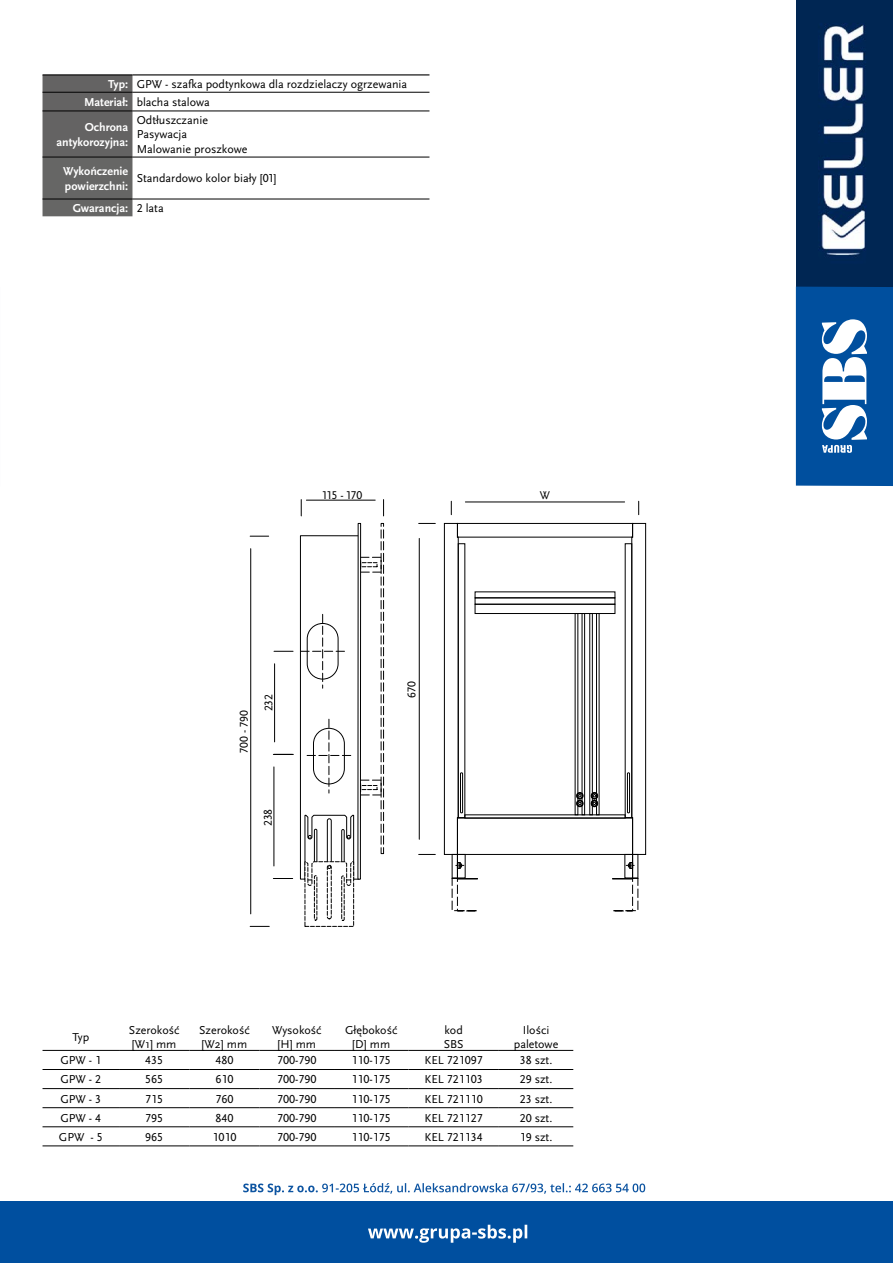
<style>
.page{position:relative;width:893px;height:1263px;background:#fff}
.page>*{position:absolute;margin:0;border:0;box-sizing:border-box;transform-origin:0 0}
.t1{font:12px/14.4px "Scala Sans Pro";color:#000}
.t2{font:700 12px/14.4px "Scala Sans Pro";color:#fff;text-align:right}
.t3{font:11.7px "Scala Sans Pro";color:#000}
.s1{font-weight:700;color:#fff}
.s2{font-weight:400;color:#000}
</style>
<div class="page">
<img style="left:796px;top:0;width:97px;height:287px">
<div style="left:0;top:1201px;width:893px;height:62px;background:#004f9f"></div>
<svg style="left:368px;top:1225px;width:159px;height:18px"></svg>
<svg style="left:243px;top:1183px;width:402px;height:12px"></svg>
<hr style="left:0;top:287px;width:1px;height:199px;background:#004f9e">
<div style="left:796px;top:287px;width:97px;height:199px;background:#004f9e"></div>
<svg style="left:822px;top:319px;width:45px;height:134px"></svg>
<svg style="left:631px;top:522px;width:16px;height:333px"></svg>
<div style="left:457px;top:523px;width:176px;height:15px;border:1px solid #000"></div>
<div style="left:457px;top:817px;width:176px;height:38px;border:1px solid #000"></div>
<div style="left:475px;top:597px;width:140px;height:8px;border:1px solid #000"></div>
<div style="left:475px;top:604px;width:140px;height:10px;border:1px solid #000"></div>
<div style="left:582px;top:613px;width:3px;height:202px;border:1px solid #000"></div>
<div style="left:596px;top:613px;width:4px;height:202px;border:1px solid #000"></div>
<div style="left:589px;top:613px;width:4px;height:202px;border:1px solid #000"></div>
<div style="left:625px;top:543px;width:7px;height:275px;border:1px solid #000"></div>
<svg style="left:576px;top:792px;width:8px;height:15px"></svg>
<svg style="left:591px;top:792px;width:7px;height:15px"></svg>
<svg style="left:626px;top:862px;width:5px;height:7px"></svg>
<div style="left:624px;top:854px;width:9px;height:24px;border:1px solid #000"></div>
<div style="left:627px;top:772px;width:3px;height:41px;border:1px solid #000"></div>
<svg style="left:443px;top:522px;width:35px;height:390px"></svg>
<svg style="left:612px;top:877px;width:27px;height:35px"></svg>
<div style="left:300px;top:535px;width:60px;height:344px;border:1px solid #000"></div>
<div style="left:357px;top:523px;width:4px;height:356px;border:1px solid #000"></div>
<div style="left:381px;top:523px;width:3px;height:331px;border:1px dashed #000"></div>
<div style="left:360px;top:557px;width:21px;height:15px;border:1px dashed #000"></div>
<div style="left:360px;top:562px;width:17px;height:5px;border:1px dashed #000"></div>
<div style="left:360px;top:785px;width:17px;height:5px;border:1px dashed #000"></div>
<svg style="left:304px;top:814px;width:50px;height:113px"></svg>
<svg style="left:307px;top:719px;width:44px;height:74px"></svg>
<svg style="left:301px;top:614px;width:43px;height:74px"></svg>
<hr style="left:306px;top:500px;width:69px;height:1px;background:#000">
<svg style="left:383px;top:499px;width:1px;height:17px"></svg>
<svg style="left:301px;top:499px;width:1px;height:17px"></svg>
<hr style="left:250px;top:549px;width:1px;height:365px;background:#000">
<svg style="left:250px;top:926px;width:19px;height:1px"></svg>
<svg style="left:250px;top:536px;width:19px;height:1px"></svg>
<hr style="left:273px;top:767px;width:1px;height:99px;background:#000">
<svg style="left:273px;top:878px;width:20px;height:1px"></svg>
<hr style="left:419px;top:538px;width:1px;height:301px;background:#000">
<svg style="left:419px;top:854px;width:16px;height:1px"></svg>
<svg style="left:419px;top:523px;width:16px;height:1px"></svg>
<hr style="left:465px;top:501px;width:160px;height:1px;background:#000">
<svg style="left:638px;top:501px;width:1px;height:14px"></svg>
<svg style="left:451px;top:501px;width:1px;height:14px"></svg>
<hr style="left:274px;top:664px;width:1px;height:78px;background:#000">
<svg style="left:273px;top:754px;width:20px;height:1px"></svg>
<svg style="left:274px;top:651px;width:19px;height:1px"></svg>
<div style="left:43px;top:75px;width:89px;height:141px;background:#646363"></div>
<hr style="left:43px;top:74px;width:89px;height:1px;background:#000">
<hr style="left:132px;top:74px;width:297px;height:1px;background:#000">
<hr style="left:43px;top:92px;width:89px;height:1px;background:#000">
<hr style="left:132px;top:92px;width:297px;height:1px;background:#000">
<hr style="left:43px;top:111px;width:89px;height:1px;background:#000">
<hr style="left:132px;top:111px;width:297px;height:1px;background:#000">
<hr style="left:43px;top:157px;width:89px;height:1px;background:#000">
<hr style="left:132px;top:157px;width:297px;height:1px;background:#000">
<hr style="left:43px;top:199px;width:89px;height:1px;background:#000">
<hr style="left:132px;top:199px;width:297px;height:1px;background:#000">
<hr style="left:43px;top:1050px;width:76px;height:1px;background:#000">
<hr style="left:119px;top:1050px;width:70px;height:1px;background:#000">
<hr style="left:189px;top:1050px;width:71px;height:1px;background:#000">
<hr style="left:260px;top:1050px;width:74px;height:1px;background:#000">
<hr style="left:334px;top:1050px;width:74px;height:1px;background:#000">
<hr style="left:408px;top:1050px;width:91px;height:1px;background:#000">
<hr style="left:499px;top:1050px;width:74px;height:1px;background:#000">
<hr style="left:43px;top:1069px;width:76px;height:1px;background:#000">
<hr style="left:119px;top:1069px;width:70px;height:1px;background:#000">
<hr style="left:189px;top:1069px;width:71px;height:1px;background:#000">
<hr style="left:260px;top:1069px;width:74px;height:1px;background:#000">
<hr style="left:334px;top:1069px;width:74px;height:1px;background:#000">
<hr style="left:408px;top:1069px;width:91px;height:1px;background:#000">
<hr style="left:499px;top:1069px;width:74px;height:1px;background:#000">
<hr style="left:43px;top:1088px;width:76px;height:1px;background:#000">
<hr style="left:119px;top:1088px;width:70px;height:1px;background:#000">
<hr style="left:189px;top:1088px;width:71px;height:1px;background:#000">
<hr style="left:260px;top:1088px;width:74px;height:1px;background:#000">
<hr style="left:334px;top:1088px;width:74px;height:1px;background:#000">
<hr style="left:408px;top:1088px;width:91px;height:1px;background:#000">
<hr style="left:499px;top:1088px;width:74px;height:1px;background:#000">
<hr style="left:43px;top:1107px;width:76px;height:1px;background:#000">
<hr style="left:119px;top:1107px;width:70px;height:1px;background:#000">
<hr style="left:189px;top:1107px;width:71px;height:1px;background:#000">
<hr style="left:260px;top:1107px;width:74px;height:1px;background:#000">
<hr style="left:334px;top:1107px;width:74px;height:1px;background:#000">
<hr style="left:408px;top:1107px;width:91px;height:1px;background:#000">
<hr style="left:499px;top:1107px;width:74px;height:1px;background:#000">
<hr style="left:43px;top:1126px;width:76px;height:1px;background:#000">
<hr style="left:119px;top:1126px;width:70px;height:1px;background:#000">
<hr style="left:189px;top:1126px;width:71px;height:1px;background:#000">
<hr style="left:260px;top:1126px;width:74px;height:1px;background:#000">
<hr style="left:334px;top:1126px;width:74px;height:1px;background:#000">
<hr style="left:408px;top:1126px;width:91px;height:1px;background:#000">
<hr style="left:499px;top:1126px;width:74px;height:1px;background:#000">
<hr style="left:43px;top:1146px;width:76px;height:1px;background:#000">
<hr style="left:119px;top:1146px;width:70px;height:1px;background:#000">
<hr style="left:189px;top:1146px;width:71px;height:1px;background:#000">
<hr style="left:260px;top:1146px;width:74px;height:1px;background:#000">
<hr style="left:334px;top:1146px;width:74px;height:1px;background:#000">
<hr style="left:408px;top:1146px;width:91px;height:1px;background:#000">
<hr style="left:499px;top:1146px;width:74px;height:1px;background:#000">
<p class="t1" style="left:84px;top:75px;width:325px;line-height:18px;text-indent:24px"><span class="s1">Typ:</span> GPW - szafka podtynkowa dla rozdzielaczy ogrzewania<br><span class="s1">Materiał:</span> blacha stalowa</p>
<p class="t2" style="left:56px;top:120px;width:73px">Ochrona antykorozyjna:</p>
<p class="t1" style="left:137px;top:113px;width:112px">Odtłuszczanie<br>Pasywacja<br>Malowanie proszkowe</p>
<p class="t2" style="left:63px;top:164px;width:67px;text-align:left">Wykończenie powierzchni:</p>
<p class="t1" style="left:137px;top:171px;width:141px">Standardowo kolor biały [01]</p>
<p class="t2" style="left:73px;top:201px;width:92px">Gwarancja: <span class="s2">2 lata</span></p>
<p class="t3" style="left:323px;top:488px;width:41px">115 - 170</p>
<p class="t3" style="left:237px;top:753px;width:44px;rotate:-90deg">700 - 790</p>
<p class="t3" style="left:262px;top:711px;width:19px;rotate:-90deg">232</p>
<p class="t3" style="left:261px;top:826px;width:19px;rotate:-90deg">238</p>
<p class="t3" style="left:405px;top:698px;width:18px;rotate:-90deg">670</p>
<p class="t3" style="left:540px;top:488px;width:12px">W</p>
<p class="t1" style="left:72px;top:1029px;width:18px">Typ</p>
<p class="t1" style="left:129px;top:1022px;width:52px">Szerokość [W1] mm</p>
<p class="t1" style="left:199px;top:1022px;width:52px">Szerokość [W2] mm</p>
<p class="t1" style="left:272px;top:1022px;width:51px;text-align:center">Wysokość [H] mm</p>
<p class="t1" style="left:345px;top:1022px;width:54px;text-align:center">Głębokość [D] mm</p>
<p class="t1" style="left:444px;top:1022px;width:21px">kod<br>SBS</p>
<p class="t1" style="left:514px;top:1022px;width:46px;text-align:center">Ilości paletowe</p>
<p class="t1" style="left:60px;top:1053px;width:42px">GPW - 1</p>
<p class="t1" style="left:145px;top:1053px;width:19px">435</p>
<p class="t1" style="left:215px;top:1053px;width:19px">480</p>
<p class="t1" style="left:277px;top:1053px;width:41px">700-790</p>
<p class="t1" style="left:352px;top:1053px;width:41px">110-175</p>
<p class="t1" style="left:424px;top:1053px;width:60px">KEL 721097</p>
<p class="t1" style="left:520px;top:1053px;width:34px">38 szt.</p>
<p class="t1" style="left:60px;top:1072px;width:42px">GPW - 2</p>
<p class="t1" style="left:145px;top:1072px;width:19px">565</p>
<p class="t1" style="left:215px;top:1072px;width:19px">610</p>
<p class="t1" style="left:277px;top:1072px;width:41px">700-790</p>
<p class="t1" style="left:352px;top:1072px;width:41px">110-175</p>
<p class="t1" style="left:424px;top:1072px;width:60px">KEL 721103</p>
<p class="t1" style="left:520px;top:1072px;width:34px">29 szt.</p>
<p class="t1" style="left:60px;top:1091px;width:42px">GPW - 3</p>
<p class="t1" style="left:145px;top:1091px;width:19px">715</p>
<p class="t1" style="left:215px;top:1091px;width:19px">760</p>
<p class="t1" style="left:277px;top:1091px;width:41px">700-790</p>
<p class="t1" style="left:352px;top:1091px;width:41px">110-175</p>
<p class="t1" style="left:424px;top:1091px;width:60px">KEL 721110</p>
<p class="t1" style="left:520px;top:1091px;width:34px">23 szt.</p>
<p class="t1" style="left:60px;top:1110px;width:42px">GPW - 4</p>
<p class="t1" style="left:145px;top:1110px;width:19px">795</p>
<p class="t1" style="left:215px;top:1110px;width:19px">840</p>
<p class="t1" style="left:277px;top:1110px;width:41px">700-790</p>
<p class="t1" style="left:352px;top:1110px;width:41px">110-175</p>
<p class="t1" style="left:424px;top:1110px;width:60px">KEL 721127</p>
<p class="t1" style="left:520px;top:1110px;width:34px">20 szt.</p>
<p class="t1" style="left:59px;top:1129px;width:45px">GPW - 5</p>
<p class="t1" style="left:145px;top:1129px;width:19px">965</p>
<p class="t1" style="left:212px;top:1129px;width:25px">1010</p>
<p class="t1" style="left:277px;top:1129px;width:41px">700-790</p>
<p class="t1" style="left:352px;top:1129px;width:41px">110-175</p>
<p class="t1" style="left:424px;top:1129px;width:60px">KEL 721134</p>
<p class="t1" style="left:520px;top:1129px;width:34px">19 szt.</p>
</div>
